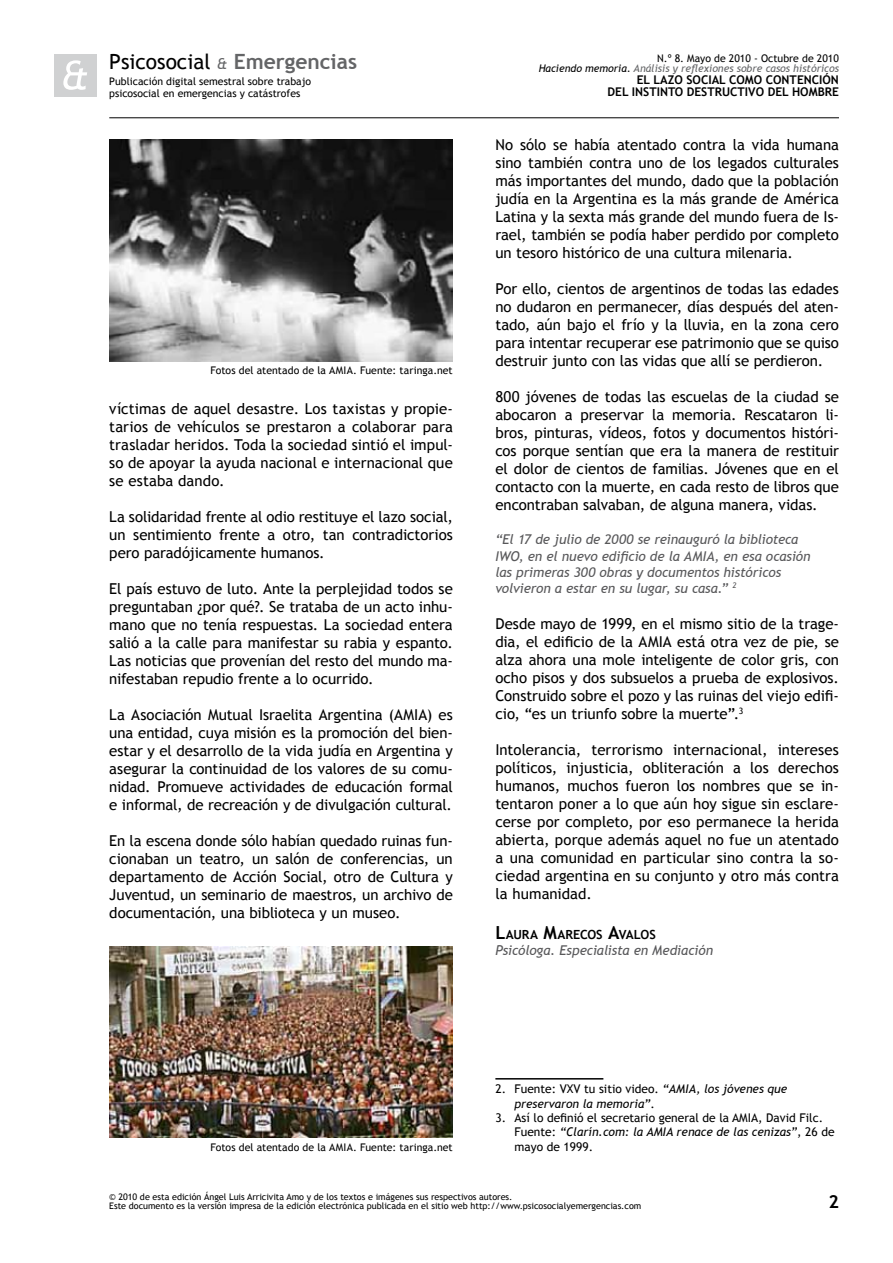
<style>
.page{position:relative;width:893px;height:1263px;background:#fff}
.page>*{position:absolute;margin:0;border:0;box-sizing:border-box;transform-origin:0 0}
.t1{font:21px "Trebuchet MS";color:#000}
.t2{font:700 18px "Trebuchet MS";color:#000}
.t3{font:15px/18px "Trebuchet MS";letter-spacing:-.005em;color:#000;text-align:justify}
.t4{font:italic 13.5px/16.2px "Trebuchet MS";letter-spacing:-.005em;color:#58585a}
.t5{font:700 12.6px "Trebuchet MS";letter-spacing:-.005em;color:#000}
.t6{font:12px/14.4px "Trebuchet MS";color:#000}
.t7{font:italic 12px/14.4px "Trebuchet MS";color:#000}
.t8{font:700 12px/12px "Trebuchet MS";color:#000;text-align:right}
.t9{font:10.5px/12px "Trebuchet MS";color:#000}
.t10{font:italic 10.5px/10.5px "Trebuchet MS";color:#646567;text-align:right}
.t11{font:9px/9px "Trebuchet MS";color:#000}
.s1{font-style:italic;font-size:15px;color:#646567}
.s2{font-weight:700;color:#646567}
.s3{font-style:normal;color:#000}
.s4{color:#000}
.s5{font-size:18px}
.s6{font-style:normal}
.s7{font-style:italic}
</style>
<div class="page">
<div style="left:54px;top:54px;width:43px;height:43px;background:#d0d1d2"></div>
<svg style="left:63px;top:60px;width:24px;height:30px"></svg>
<hr style="left:109px;top:117px;width:730px;height:1px;background:#000">
<hr style="left:495px;top:1078px;width:108px;height:1px;background:#000">
<img style="left:109px;top:139px;width:344px;height:223px">
<img style="left:109px;top:946px;width:344px;height:191px">
<h1 class="t1" style="left:109px;top:50px;width:249px">Psicosocial <span class="s1">&amp;</span> <span class="s2">Emergencias</span></h1>
<p class="t9" style="left:109px;top:75px;width:203px">Publicación digital semestral sobre trabajo psicosocial en emergencias y catástrofes</p>
<p class="t9" style="left:210px;top:364px;width:244px">Fotos del atentado de la AMIA. Fuente: taringa.net</p>
<p class="t3" style="left:109px;top:400px;width:345px">víctimas de aquel desastre. Los taxistas y propie&shy;tarios de vehículos se prestaron a colaborar para trasladar heridos. Toda la sociedad sintió el impul&shy;so de apoyar la ayuda nacional e internacional que se estaba dando.</p>
<p class="t3" style="left:109px;top:508px;width:345px">La solidaridad frente al odio restituye el lazo social, un sentimiento frente a otro, tan contradictorios pero paradójicamente humanos.</p>
<p class="t3" style="left:109px;top:580px;width:345px">El país estuvo de luto. Ante la perplejidad todos se preguntaban ¿por qué?. Se trataba de un acto inhu&shy;mano que no tenía respuestas. La sociedad entera salió a la calle para manifestar su rabia y espanto.<br>Las noticias que provenían del resto del mundo ma&shy;nifestaban repudio frente a lo ocurrido.</p>
<p class="t3" style="left:109px;top:706px;width:345px">La Asociación Mutual Israelita Argentina (AMIA) es una entidad, cuya misión es la promoción del bien&shy;estar y el desarrollo de la vida judía en Argentina y asegurar la continuidad de los valores de su comu&shy;nidad. Promueve actividades de educación formal e informal, de recreación y de divulgación cultural.</p>
<p class="t3" style="left:109px;top:832px;width:345px">En la escena donde sólo habían quedado ruinas fun&shy;cionaban un teatro, un salón de conferencias, un departamento de Acción Social, otro de Cultura y Juventud, un seminario de maestros, un archivo de documentación, una biblioteca y un museo.</p>
<p class="t10" style="left:539px;top:53px;width:302px"><span class="s3">N.º 8. Mayo de 2010 - Octubre de 2010<br></span><span class="s4">Haciendo memoria.</span> Análisis y reflexiones sobre casos históricos</p>
<p class="t8" style="left:607px;top:74px;width:233px">EL LAZO SOCIAL COMO CONTENCIÓN<br>DEL INSTINTO DESTRUCTIVO DEL HOMBRE</p>
<p class="t3" style="left:495px;top:136px;width:345px">No sólo se había atentado contra la vida humana sino también contra uno de los legados culturales más importantes del mundo, dado que la población judía en la Argentina es la más grande de América Latina y la sexta más grande del mundo fuera de Is&shy;rael, también se podía haber perdido por completo un tesoro histórico de una cultura milenaria.</p>
<p class="t3" style="left:495px;top:280px;width:345px">Por ello, cientos de argentinos de todas las edades no dudaron en permanecer, días después del aten&shy;tado, aún bajo el frío y la lluvia, en la zona cero para intentar recuperar ese patrimonio que se quiso destruir junto con las vidas que allí se perdieron.</p>
<p class="t3" style="left:495px;top:388px;width:345px">800 jóvenes de todas las escuelas de la ciudad se abocaron a preservar la memoria. Rescataron li&shy;bros, pinturas, vídeos, fotos y documentos históri&shy;cos porque sentían que era la manera de restituir el dolor de cientos de familias. Jóvenes que en el contacto con la muerte, en cada resto de libros que encontraban salvaban, de alguna manera, vidas.</p>
<p class="t4" style="left:495px;top:532px;width:317px">“El 17 de julio de 2000 se reinauguró la biblioteca IWO, en el nuevo edificio de la AMIA, en esa ocasión las primeras 300 obras y documentos históricos volvieron a estar en su lugar, su casa.” <sup>2</sup></p>
<p class="t3" style="left:495px;top:615px;width:345px">Desde mayo de 1999, en el mismo sitio de la trage&shy;dia, el edificio de la AMIA está otra vez de pie, se alza ahora una mole inteligente de color gris, con ocho pisos y dos subsuelos a prueba de explosivos.<br>Construido sobre el pozo y las ruinas del viejo edifi&shy;cio, “es un triunfo sobre la muerte”.<sup>3</sup></p>
<p class="t3" style="left:495px;top:741px;width:345px">Intolerancia, terrorismo internacional, intereses políticos, injusticia, obliteración a los derechos humanos, muchos fueron los nombres que se in&shy;tentaron poner a lo que aún hoy sigue sin esclare&shy;cerse por completo, por eso permanece la herida abierta, porque además aquel no fue un atentado a una comunidad en particular sino contra la so&shy;ciedad argentina en su conjunto y otro más contra la humanidad.</p>
<p class="t5" style="left:495px;top:926px;width:162px"><span class="s5">L</span>AURA <span class="s5">M</span>ARECOS <span class="s5">A</span>VALOS</p>
<p class="t4" style="left:495px;top:942px;width:219px">Psicóloga. Especialista en Mediación</p>
<p class="t9" style="left:210px;top:1141px;width:244px">Fotos del atentado de la AMIA. Fuente: taringa.net</p>
<p class="t7" style="left:514px;top:1082px;width:274px;text-indent:-19px"><span class="s6">2. Fuente: VXV tu sitio video.</span> “AMIA, los jóvenes que preservaron la memoria”<span class="s6">.</span></p>
<p class="t6" style="left:514px;top:1111px;width:322px;text-indent:-19px">3. Así lo definió el secretario general de la AMIA, David Filc.<br>Fuente: <span class="s7">“Clarín.com: la AMIA renace de las cenizas”</span>, 26 de mayo de 1999.</p>
<p class="t11" style="left:109px;top:1192px;width:534px">© 2010 de esta edición Ángel Luis Arricivita Amo y de los textos e imágenes sus respectivos autores.<br>Este documento es la versión impresa de la edición electrónica publicada en el sitio web http://www.psicosocialyemergencias.com</p>
<p class="t2" style="left:828px;top:1191px;width:12px">2</p>
</div>
